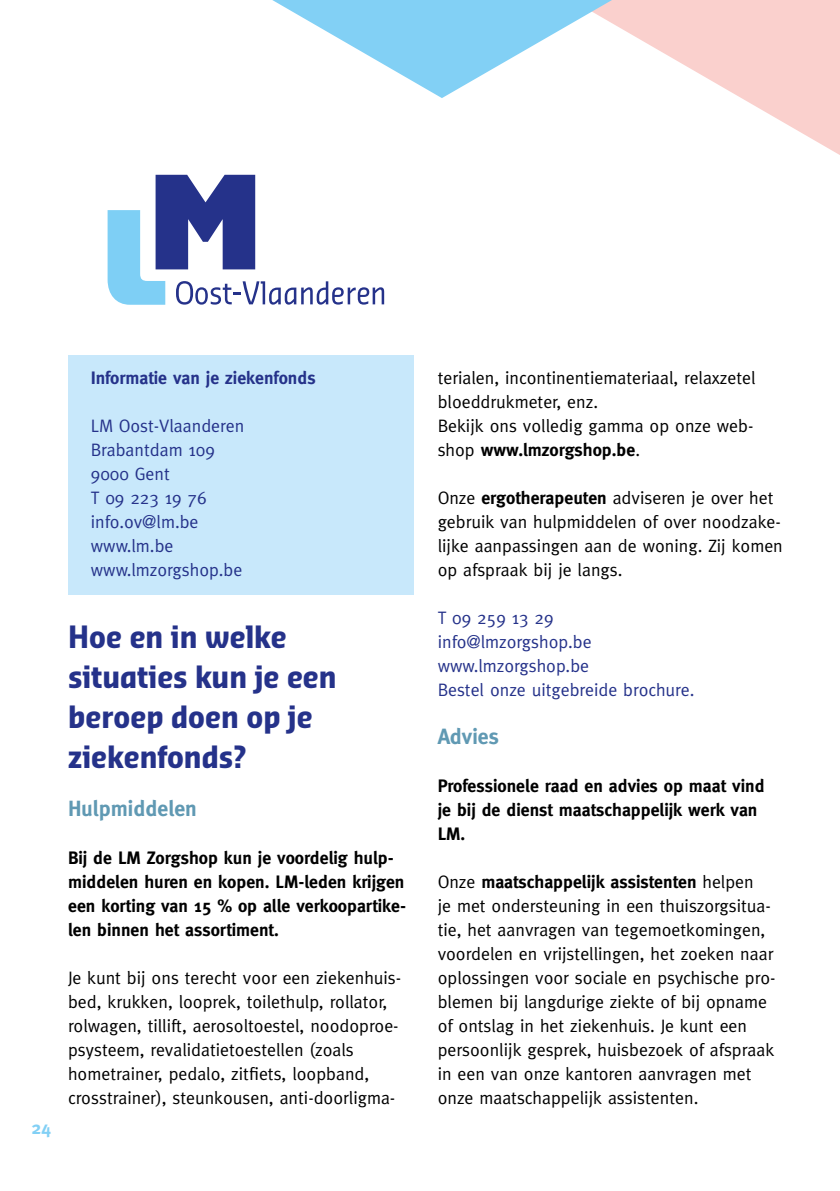
<style>
.page{position:relative;width:840px;height:1191px;background:#fff}
.page>*{position:absolute;margin:0;border:0;box-sizing:border-box;transform-origin:0 0}
.t1{font:700 30px/40px "Sansa Con Pro";color:#25328a}
.t2{font:700 22px "Meta";color:#6099b3}
.t3{font:18px/24px "Meta";color:#000}
.t4{font:700 18px/24px "Meta";color:#000}
.t5{font:18px/24px "Meta";color:#25328a}
.t6{font:700 18px "Meta";color:#25328a}
.t7{font:700 18px "Meta";color:#82d0f5}
.s1{font-weight:700}
</style>
<div class="page">
<svg style="left:611px;top:0;width:228px;height:155px;fill:#fad0cd"></svg>
<div style="left:68px;top:355px;width:345px;height:239px;background:#c8e8fb"></div>
<svg style="left:107px;top:175px;width:277px;height:130px"></svg>
<svg style="left:272px;top:0;width:339px;height:98px"></svg>
<p class="t6" style="left:91px;top:367px;width:226px">Informatie van je ziekenfonds</p>
<p class="t5" style="left:91px;top:414px;width:155px">LM Oost-Vlaanderen<br>Brabantdam 109<br>9000 Gent<br>T 09 223 19 76 info.ov@lm.be www.lm.be www.lmzorgshop.be</p>
<p class="t7" style="left:31px;top:1117px;width:21px">24</p>
<h1 class="t1" style="left:68px;top:617px;width:270px">Hoe en in welke situaties kun je een beroep doen op je ziekenfonds?</h1>
<p class="t2" style="left:68px;top:796px;width:130px">Hulpmiddelen</p>
<p class="t4" style="left:68px;top:846px;width:339px">Bij de LM Zorgshop kun je voordelig hulp&shy;middelen huren en kopen. LM-leden krijgen een korting van 15 % op alle verkoopartike&shy;len binnen het assortiment.</p>
<p class="t3" style="left:68px;top:966px;width:334px">Je kunt bij ons terecht voor een ziekenhuis&shy;bed, krukken, looprek, toilethulp, rollator, rolwagen, tillift, aerosoltoestel, noodoproe&shy;psysteem, revalidatietoestellen (zoals hometrainer, pedalo, zitfiets, loopband, crosstrainer), steunkousen, anti-doorligma-</p>
<p class="t3" style="left:437px;top:366px;width:319px">terialen, incontinentiemateriaal, relaxzetel bloeddrukmeter, enz.<br>Bekijk ons volledig gamma op onze web&shy;shop <span class="s1">www.lmzorgshop.be</span>.</p>
<p class="t3" style="left:437px;top:486px;width:346px">Onze <span class="s1">ergotherapeuten</span> adviseren je over het gebruik van hulpmiddelen of over noodzake&shy;lijke aanpassingen aan de woning. Zij komen op afspraak bij je langs.</p>
<p class="t5" style="left:437px;top:606px;width:258px">T 09 259 13 29 info@lmzorgshop.be www.lmzorgshop.be<br>Bestel onze uitgebreide brochure.</p>
<p class="t2" style="left:437px;top:724px;width:63px">Advies</p>
<p class="t4" style="left:437px;top:774px;width:328px">Professionele raad en advies op maat vind je bij de dienst maatschappelijk werk van<br>LM.</p>
<p class="t3" style="left:437px;top:870px;width:339px">Onze <span class="s1">maatschappelijk assistenten</span> helpen<br>je met ondersteuning in een thuiszorgsitua&shy;tie, het aanvragen van tegemoetkomingen, voordelen en vrijstellingen, het zoeken naar oplossingen voor sociale en psychische pro&shy;blemen bij langdurige ziekte of bij opname of ontslag in het ziekenhuis. Je kunt een persoonlijk gesprek, huisbezoek of afspraak in een van onze kantoren aanvragen met onze maatschappelijk assistenten.</p>
</div>
